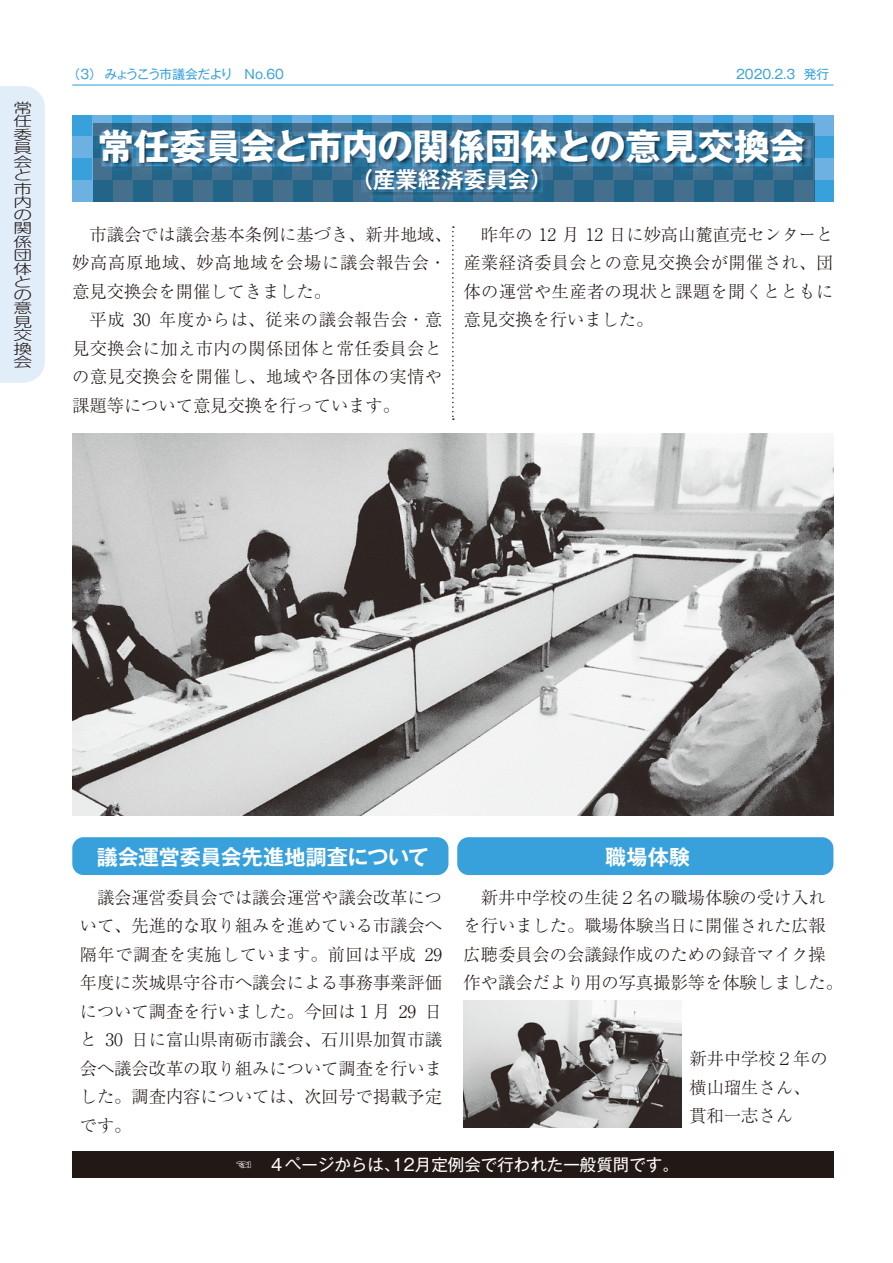
<style>
.page{position:relative;width:893px;height:1263px;background:#fff}
.page>*{position:absolute;margin:0;border:0;box-sizing:border-box;transform-origin:0 0}
.t1{font:700 36px "Gothic MB101 Pro";letter-spacing:-.015em;color:#fff}
.t2{font:700 22.5px "Gothic MB101 Pro De";color:#fff}
.t3{font:700 21px "Gothic MB101 Pro De";letter-spacing:-.005em;color:#fff}
.t4{font:300 17.25px/28.5px "Ryumin Pro";color:#221815;text-align:justify}
.t5{font:300 17.25px/28.5px "Ryumin Pro";letter-spacing:.02em;color:#221815}
.t6{font:16.5px "Gothic MB101 Pro";color:#fff}
.t7{font:300 13.5px/13.4px "Shin M Go Pro";color:#221815;text-align:justify;scale:1.39 1}
.t8{font:12.75px "Gothic MB101 Pro";letter-spacing:-.085em;color:#38a1db}
.t9{font:12.75px "Gothic MB101 Pro";letter-spacing:-.01em;color:#38a1db}
</style>
<div class="page">
<div style="left:72px;top:115px;width:20px;height:22px;background:#38a1db"></div>
<div style="left:92px;top:115px;width:20px;height:22px;background:#6cb1e2"></div>
<div style="left:112px;top:115px;width:20px;height:22px;background:#38a1db"></div>
<div style="left:132px;top:115px;width:20px;height:22px;background:#6cb1e2"></div>
<div style="left:152px;top:115px;width:20px;height:22px;background:#38a1db"></div>
<div style="left:172px;top:115px;width:20px;height:22px;background:#6cb1e2"></div>
<div style="left:192px;top:115px;width:20px;height:22px;background:#38a1db"></div>
<div style="left:212px;top:115px;width:21px;height:22px;background:#6cb1e2"></div>
<div style="left:233px;top:115px;width:20px;height:22px;background:#38a1db"></div>
<div style="left:253px;top:115px;width:20px;height:22px;background:#6cb1e2"></div>
<div style="left:273px;top:115px;width:20px;height:22px;background:#38a1db"></div>
<div style="left:293px;top:115px;width:20px;height:22px;background:#6cb1e2"></div>
<div style="left:313px;top:115px;width:20px;height:22px;background:#38a1db"></div>
<div style="left:333px;top:115px;width:20px;height:22px;background:#6cb1e2"></div>
<div style="left:353px;top:115px;width:20px;height:22px;background:#38a1db"></div>
<div style="left:373px;top:115px;width:20px;height:22px;background:#6cb1e2"></div>
<div style="left:393px;top:115px;width:20px;height:22px;background:#38a1db"></div>
<div style="left:413px;top:115px;width:20px;height:22px;background:#6cb1e2"></div>
<div style="left:433px;top:115px;width:20px;height:22px;background:#38a1db"></div>
<div style="left:453px;top:115px;width:20px;height:22px;background:#6cb1e2"></div>
<div style="left:473px;top:115px;width:20px;height:22px;background:#38a1db"></div>
<div style="left:493px;top:115px;width:20px;height:22px;background:#6cb1e2"></div>
<div style="left:513px;top:115px;width:20px;height:22px;background:#38a1db"></div>
<div style="left:533px;top:115px;width:20px;height:22px;background:#6cb1e2"></div>
<div style="left:553px;top:115px;width:20px;height:22px;background:#38a1db"></div>
<div style="left:573px;top:115px;width:20px;height:22px;background:#6cb1e2"></div>
<div style="left:593px;top:115px;width:20px;height:22px;background:#38a1db"></div>
<div style="left:613px;top:115px;width:20px;height:22px;background:#6cb1e2"></div>
<div style="left:633px;top:115px;width:20px;height:22px;background:#38a1db"></div>
<div style="left:653px;top:115px;width:20px;height:22px;background:#6cb1e2"></div>
<div style="left:673px;top:115px;width:20px;height:22px;background:#38a1db"></div>
<div style="left:693px;top:115px;width:20px;height:22px;background:#6cb1e2"></div>
<div style="left:713px;top:115px;width:20px;height:22px;background:#38a1db"></div>
<div style="left:733px;top:115px;width:20px;height:22px;background:#6cb1e2"></div>
<div style="left:753px;top:115px;width:20px;height:22px;background:#38a1db"></div>
<div style="left:773px;top:115px;width:20px;height:22px;background:#6cb1e2"></div>
<div style="left:793px;top:115px;width:20px;height:22px;background:#38a1db"></div>
<div style="left:813px;top:115px;width:20px;height:22px;background:#6cb1e2"></div>
<div style="left:813px;top:137px;width:20px;height:21px;background:#38a1db"></div>
<div style="left:92px;top:137px;width:20px;height:21px;background:#6cb1e2"></div>
<div style="left:72px;top:137px;width:20px;height:21px;background:#6cb1e2"></div>
<div style="left:72px;top:158px;width:20px;height:22px;background:#38a1db"></div>
<div style="left:92px;top:158px;width:20px;height:22px;background:#6cb1e2"></div>
<div style="left:813px;top:158px;width:20px;height:22px;background:#6cb1e2"></div>
<div style="left:813px;top:180px;width:20px;height:22px;background:#38a1db"></div>
<div style="left:92px;top:180px;width:20px;height:22px;background:#6cb1e2"></div>
<div style="left:72px;top:180px;width:20px;height:22px;background:#6cb1e2"></div>
<div style="left:0;top:86px;width:45px;height:297px;background:#e1edf9"></div>
<hr style="left:72px;top:85px;width:761px;height:1px;background:#38a1db">
<img style="left:93px;top:123px;width:722px;height:79px">
<div style="left:72px;top:837px;width:376px;height:38px;background:#38a1db;border-radius:11px"></div>
<div style="left:72px;top:1151px;width:761px;height:27px;background:#221815"></div>
<div style="left:457px;top:837px;width:376px;height:38px;background:#38a1db;border-radius:11px"></div>
<img style="left:463px;top:1000px;width:219px;height:127px">
<img style="left:72px;top:433px;width:761px;height:382px">
<svg style="left:452px;top:226px;width:2px;height:194px"></svg>
<p class="t7" style="left:14px;top:100px;width:15px">常任委員会と市内の関係団体との意見交換会</p>
<p class="t8" style="left:68px;top:64px;width:218px">（３） みょうこう市議会だより　No.60</p>
<p class="t9" style="left:736px;top:64px;width:94px">2020.2.3 発行</p>
<h1 class="t1" style="left:98px;top:116px;width:709px">常任委員会と市内の関係団体との意見交換会</h1>
<h2 class="t2" style="left:351px;top:161px;width:203px">（産業経済委員会）</h2>
<p class="t5" style="left:72px;top:219px;width:381px">　市議会では議会基本条例に基づき、新井地域、妙高高原地域、妙高地域を会場に議会報告会・意見交換会を開催してきました。<br>　平成 30 年度からは、従来の議会報告会・意見交換会に加え市内の関係団体と常任委員会との意見交換会を開催し、地域や各団体の実情や課題等について意見交換を行っています。</p>
<p class="t4" style="left:464px;top:219px;width:371px">　昨年の 12 月 12 日に妙高山麓直売センターと産業経済委員会との意見交換会が開催され、団体の運営や生産者の現状と課題を聞くとともに意見交換を行いました。</p>
<p class="t3" style="left:97px;top:839px;width:333px">議会運営委員会先進地調査について</p>
<p class="t3" style="left:605px;top:839px;width:86px">職場体験</p>
<p class="t4" style="left:80px;top:882px;width:364px">　議会運営委員会では議会運営や議会改革について、先進的な取り組みを進めている市議会へ隔年で調査を実施しています。前回は平成 29年度に茨城県守谷市へ議会による事務事業評価について調査を行いました。今回は１月 29 日と 30 日に富山県南砺市議会、石川県加賀市議会へ議会改革の取り組みについて調査を行いました。調査内容については、次回号で掲載予定です。</p>
<p class="t4" style="left:464px;top:882px;width:381px;text-align:left">　新井中学校の生徒２名の職場体験の受け入れを行いました。職場体験当日に開催された広報広聴委員会の会議録作成のための録音マイク操作や議会だより用の写真撮影等を体験しました。</p>
<p class="t4" style="left:690px;top:1043px;width:139px;text-align:left">新井中学校２年の横山瑠生さん、貫和一志さん</p>
<p class="t6" style="left:235px;top:1151px;width:445px">☜　４ページからは、12月定例会で行われた一般質問です。</p>
</div>
